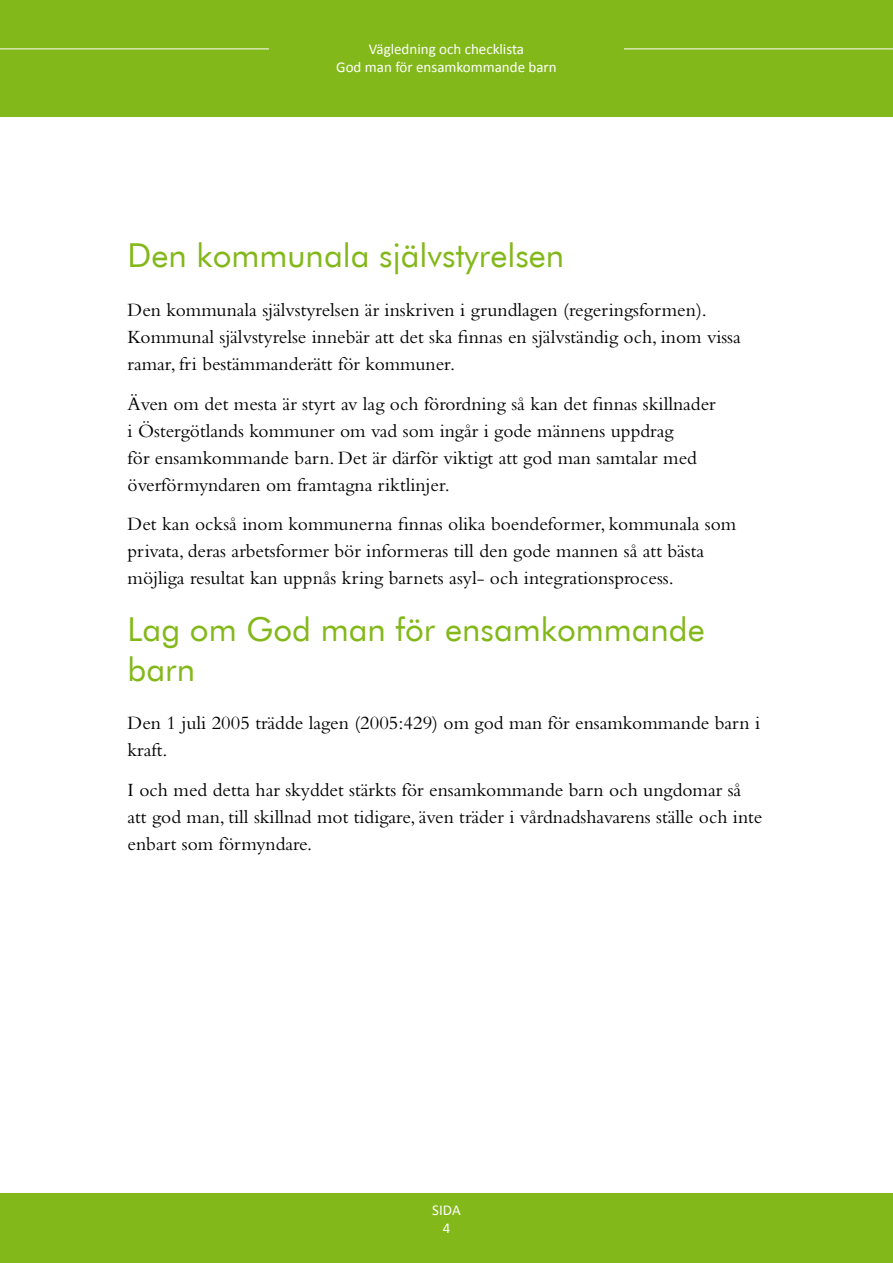
<style>
.page{position:relative;width:893px;height:1263px;background:#fff}
.page>*{position:absolute;margin:0;border:0;box-sizing:border-box;transform-origin:0 0}
.t1{font:33px/39.6px "Futura BT";color:#83b81a}
.t2{font:19.5px/27px "Bembo";color:#000}
.t3{font:15px/18px "Calibri";color:#fff;text-align:center}
</style>
<div class="page">
<div style="left:0;top:1193px;width:893px;height:70px;background:#83b81a"></div>
<div style="left:1px;top:1px;width:892px;height:116px;background:#83b81a"></div>
<hr style="left:0;top:49px;width:269px;height:1px;background:#fff">
<hr style="left:624px;top:49px;width:269px;height:1px;background:#fff">
<p class="t3" style="left:336px;top:40px;width:222px">Vägledning och checklista<br>God man för ensamkommande barn</p>
<h1 class="t1" style="left:128px;top:236px;width:438px">Den kommunala självstyrelsen</h1>
<p class="t2" style="left:128px;top:296px;width:615px">Den kommunala självstyrelsen är inskriven i grundlagen (regeringsformen).<br>Kommunal självstyrelse innebär att det ska finnas en självständig och, inom vissa ramar, fri bestämmanderätt för kommuner.</p>
<p class="t2" style="left:128px;top:390px;width:590px">Även om det mesta är styrt av lag och förordning så kan det finnas skillnader i Östergötlands kommuner om vad som ingår i gode männens uppdrag<br>för ensamkommande barn. Det är därför viktigt att god man samtalar med överförmyndaren om framtagna riktlinjer.</p>
<p class="t2" style="left:128px;top:510px;width:610px">Det kan också inom kommunerna finnas olika boendeformer, kommunala som privata, deras arbetsformer bör informeras till den gode mannen så att bästa möjliga resultat kan uppnås kring barnets asyl- och integrationsprocess.</p>
<h1 class="t1" style="left:128px;top:609px;width:579px">Lag om God man för ensamkommande barn</h1>
<p class="t2" style="left:128px;top:709px;width:634px">Den 1 juli 2005 trädde lagen (2005:429) om god man för ensamkommande barn i kraft.</p>
<p class="t2" style="left:128px;top:775px;width:636px">I och med detta har skyddet stärkts för ensamkommande barn och ungdomar så att god man, till skillnad mot tidigare, även träder i vårdnadshavarens ställe och inte enbart som förmyndare.</p>
<p class="t3" style="left:432px;top:1201px;width:30px">SIDA<br>4</p>
</div>
